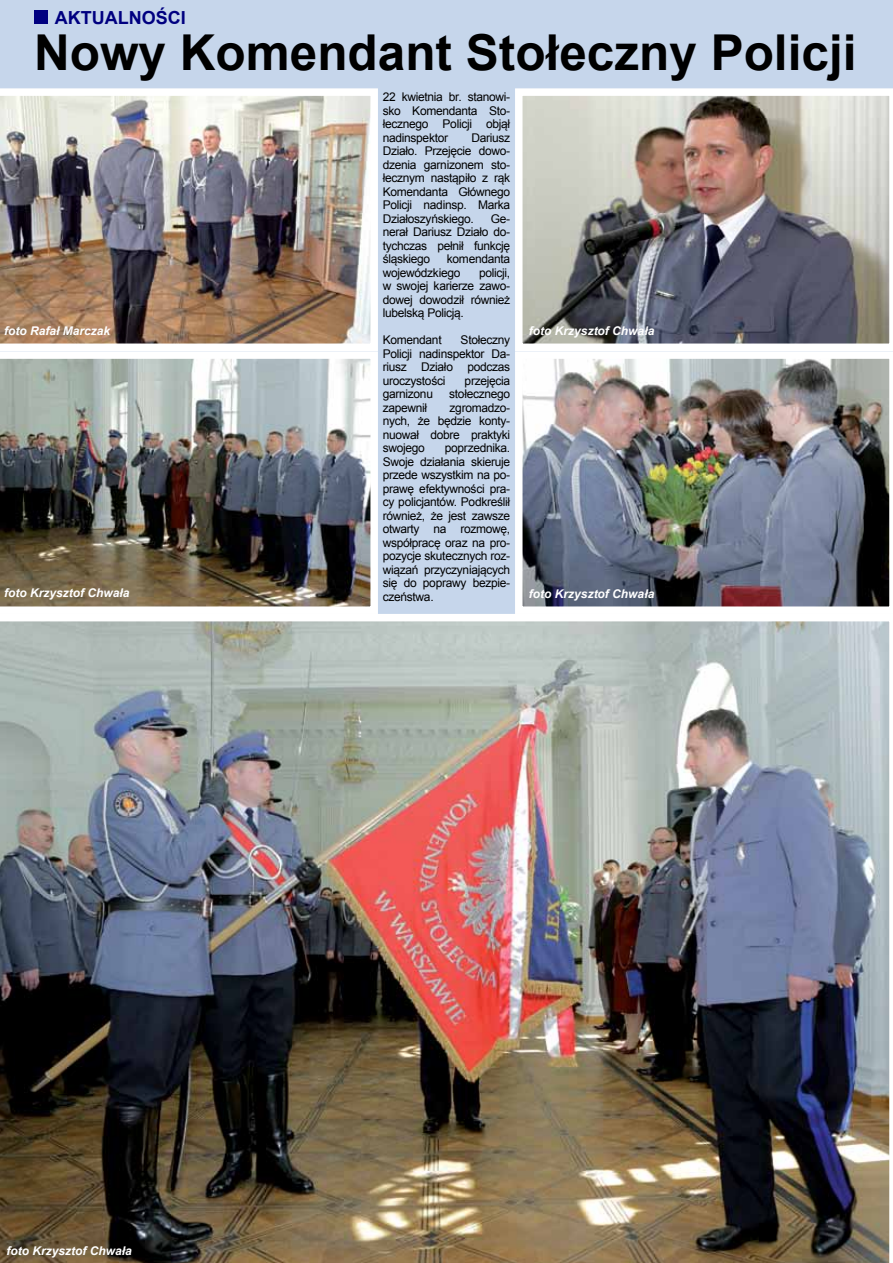
<style>
.page{position:relative;width:893px;height:1263px;background:#c6d6eb}
.page>*{position:absolute;margin:0;border:0;box-sizing:border-box;transform-origin:0 0}
.t1{font:700 49.5px "Arial";color:#000}
.t2{font:700 18px "Arial";color:#000080}
.t3{font:12px/13.5px "Arial";letter-spacing:-.025em;color:#000;text-align:justify}
.t4{font:italic 700 12px "Arial";color:#fff}
</style>
<div class="page">
<div style="left:34px;top:10px;width:13px;height:14px;background:#000080"></div>
<img style="left:515px;top:351px;width:378px;height:263px">
<img style="left:515px;top:88px;width:378px;height:263px">
<img style="left:0;top:351px;width:378px;height:263px">
<img style="left:0;top:88px;width:378px;height:263px">
<img style="left:0;top:614px;width:893px;height:649px">
<h2 class="t2" style="left:55px;top:5px;width:132px">AKTUALNOŚCI</h2>
<h1 class="t1" style="left:34px;top:20px;width:824px">Nowy Komendant Stołeczny Policji</h1>
<p class="t3" style="left:383px;top:90px;width:129px">22 kwietnia br. stanowi&shy;sko Komendanta Sto&shy;łecznego Policji objął nadinspektor</p>
<p class="t3" style="left:383px;top:131px;width:129px;text-indent:89px">Dariusz Działo. Przejęcie dowo&shy;dzenia garnizonem sto&shy;łecznym nastąpiło z rąk Komendanta Głównego Policji nadinsp. Marka Działoszyńskiego.</p>
<p class="t3" style="left:383px;top:212px;width:129px;text-indent:108px">Ge&shy;nerał Dariusz Działo do&shy;tychczas pełnił funkcję śląskiego</p>
<p class="t3" style="left:383px;top:252px;width:129px;text-indent:64px">komendanta wojewódzkiego</p>
<p class="t3" style="left:383px;top:266px;width:129px;text-indent:96px">policji, w swojej karierze zawo&shy;dowej dowodził również lubelską Policją.</p>
<p class="t3" style="left:383px;top:333px;width:60px">Komendant</p>
<p class="t4" style="left:4px;top:323px;width:108px">foto Rafał Marczak</p>
<p class="t4" style="left:529px;top:323px;width:127px">foto Krzysztof Chwała</p>
<p class="t3" style="left:383px;top:333px;width:129px;text-indent:78px">Stołeczny Policji nadinspektor Da&shy;riusz Działo podczas uroczystości</p>
<p class="t3" style="left:465px;top:374px;width:47px">przejęcia</p>
<p class="t4" style="left:4px;top:585px;width:127px">foto Krzysztof Chwała</p>
<p class="t3" style="left:383px;top:387px;width:52px">garnizonu</p>
<p class="t3" style="left:449px;top:387px;width:63px">stołecznego</p>
<p class="t3" style="left:383px;top:401px;width:46px">zapewnił</p>
<p class="t3" style="left:383px;top:401px;width:129px;text-indent:67px">zgromadzo&shy;nych, że będzie konty&shy;nuował dobre praktyki swojego</p>
<p class="t3" style="left:383px;top:441px;width:129px;text-indent:62px">poprzednika.<br>Swoje działania skieruje przede wszystkim na po&shy;prawę efektywności pra&shy;cy policjantów. Podkreślił również, że jest zawsze otwarty na rozmowę, współpracę oraz na pro&shy;pozycje skutecznych roz&shy;wiązań przyczyniających się do poprawy bezpie&shy;czeństwa.</p>
<p class="t4" style="left:529px;top:586px;width:127px">foto Krzysztof Chwała</p>
<p class="t4" style="left:6px;top:1242px;width:127px">foto Krzysztof Chwała</p>
</div>
